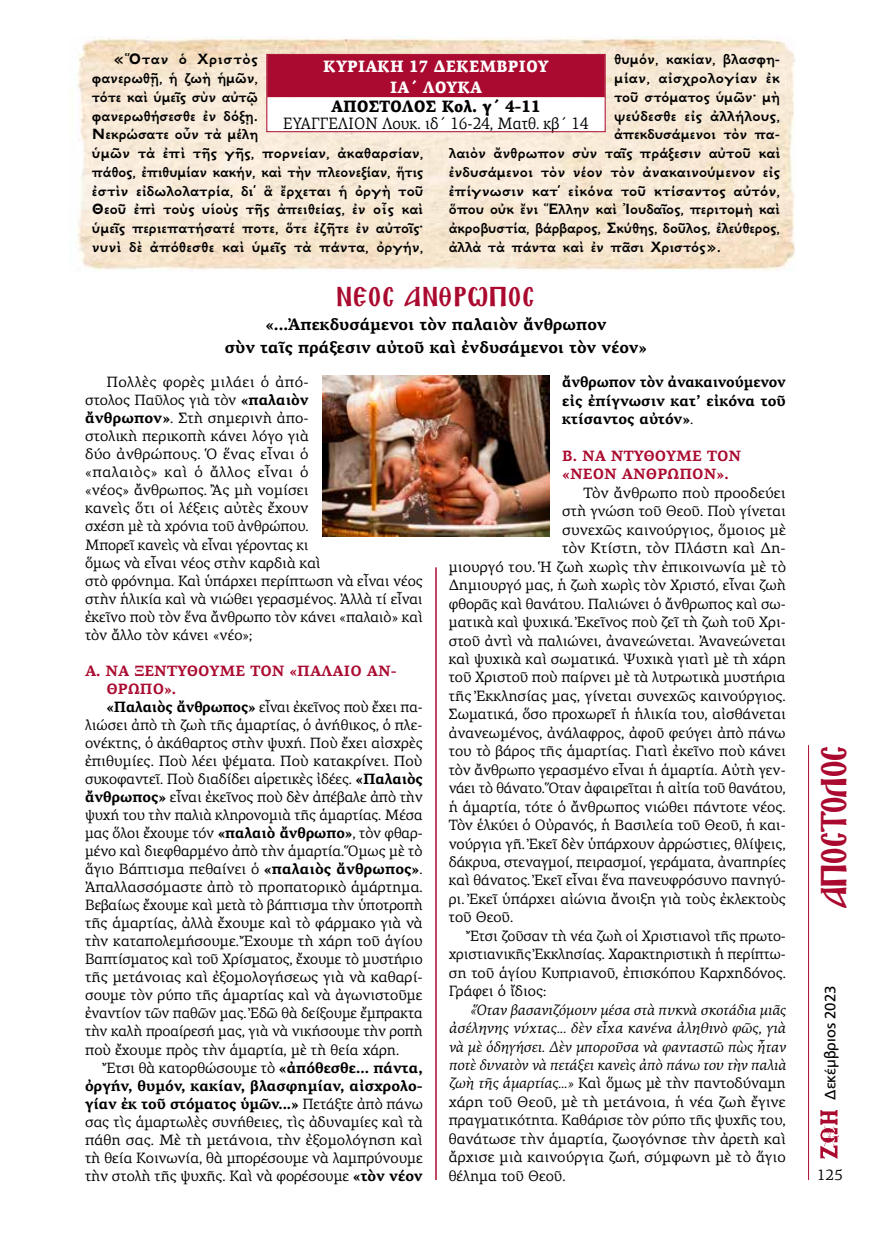
<style>
.page{position:relative;width:872px;height:1234px;background:#fff}
.page>*{position:absolute;margin:0;border:0;box-sizing:border-box;transform-origin:0 0}
.t1{font:31.5px "Mg Agion Oros UC Normal";letter-spacing:.025em;color:#aa0a2f}
.t2{font:24px "Mg Agion Oros UC Normal";letter-spacing:.09em;color:#aa0a2f}
.t3{font:700 16.5px/18.8px "GFS Neohellenic";letter-spacing:.005em;color:#000}
.t4{font:700 16.5px/23.5px "PF Agora Serif Pro";color:#000;text-align:center}
.t5{font:16.5px "PF Agora Serif Pro";color:#000;scale:.93 1}
.t6{font:900 16.5px/21.3px "PF Agora Serif Pro";color:#fff;text-align:center;scale:.93 1}
.t7{font:900 16.5px "PF Agora Serif Pro";color:#000;scale:.93 1}
.t8{font:15px/18px "PF Agora Serif Pro";color:#000}
.t9{font:700 15px/18.5px "PF Agora Serif Pro";color:#000;text-align:justify}
.t10{font:700 15px/18.5px "PF Agora Serif Pro";color:#aa0a2f}
.t11{font:15px "PF Catalog Poly";color:#000}
.s1{font-weight:700}
.s2{font-weight:400}
.s3{font-style:italic}
</style>
<div class="page">
<img style="left:820px;top:1110px;width:19px;height:48px">
<hr style="left:808px;top:745px;width:1px;height:434px;background:#aa0a2f">
<hr style="left:435px;top:567px;width:2px;height:612px;background:#aa0a2f">
<img style="left:76px;top:37px;width:719px;height:234px">
<svg style="left:268px;top:56px;width:335px;height:74px"></svg>
<div style="left:266px;top:54px;width:339px;height:78px;border:1px solid #aa0a2f"></div>
<img style="left:322px;top:376px;width:227px;height:160px">
<p class="t3" style="left:92px;top:49px;width:333px;text-indent:21px">«Ὅταν ὁ Χριστὸς<br>φανερωθῇ, ἡ ζωὴ ἡμῶν,<br>τότε καὶ ὑμεῖς σὺν αὐτῷ<br>φανερωθήσεσθε ἐν δόξῃ.<br>Νεκρώσατε οὖν τὰ μέλη<br>ὑμῶν τὰ ἐπὶ τῆς γῆς, πορνείαν, ἀκαθαρσίαν, πάθος, ἐπιθυμίαν κακήν, καὶ τὴν πλεονεξίαν, ἥτις ἐστὶν εἰδωλολατρία, δι’ ἃ ἔρχεται ἡ ὀργὴ τοῦ Θεοῦ ἐπὶ τοὺς υἱοὺς τῆς ἀπειθείας, ἐν οἷς καὶ ὑμεῖς περιεπατήσατέ ποτε, ὅτε ἐζῆτε ἐν αὐτοῖς· νυνὶ δὲ ἀπόθεσθε καὶ ὑμεῖς τὰ πάντα, ὀργήν,</p>
<p class="t3" style="left:614px;top:49px;width:167px">θυμόν, κακίαν, βλασφη-</p>
<p class="t6" style="left:323px;top:56px;width:244px">ΚΥΡΙΑΚΗ 17 ΔΕΚΕΜΒΡΙΟΥ<br>ΙΑ΄ ΛΟΥΚΑ</p>
<p class="t7" style="left:331px;top:95px;width:227px">ΑΠΟΣΤΟΛΟΣ Κολ. γ΄ 4-11</p>
<p class="t5" style="left:283px;top:113px;width:330px">ΕΥΑΓΓΕΛΙΟΝ Λουκ. ιδ΄ 16-24, Ματθ. κβ΄ 14</p>
<p class="t3" style="left:614px;top:67px;width:167px">μίαν, αἰσχρολογίαν ἐκ</p>
<p class="t3" style="left:614px;top:86px;width:167px">τοῦ στόματος ὑμῶν· μὴ</p>
<p class="t3" style="left:614px;top:105px;width:167px">ψεύδεσθε εἰς ἀλλήλους,</p>
<p class="t3" style="left:614px;top:124px;width:167px">ἀπεκδυσάμενοι τὸν πα-</p>
<p class="t3" style="left:449px;top:142px;width:333px">λαιὸν ἄνθρωπον σὺν ταῖς πράξεσιν αὐτοῦ καὶ</p>
<p class="t3" style="left:449px;top:161px;width:333px">ἐνδυσάμενοι τὸν νέον τὸν ἀνακαινούμενον εἰς</p>
<p class="t3" style="left:449px;top:180px;width:333px">ἐπίγνωσιν κατ’ εἰκόνα τοῦ κτίσαντος αὐτόν,</p>
<p class="t3" style="left:449px;top:199px;width:333px">ὅπου οὐκ ἔνι Ἕλλην καὶ Ἰουδαῖος, περιτομὴ καὶ</p>
<p class="t3" style="left:449px;top:217px;width:333px">ἀκροβυστία, βάρβαρος, Σκύθης, δοῦλος, ἐλεύθερος,</p>
<p class="t3" style="left:449px;top:236px;width:274px">ἀλλὰ τὰ πάντα καὶ ἐν πᾶσι Χριστός».</p>
<h2 class="t2" style="left:337px;top:287px;width:199px">ΝΕΟΣ ΑΝΘΡΩΠΟΣ</h2>
<p class="t4" style="left:225px;top:313px;width:423px">«...Ἀπεκδυσάμενοι τὸν παλαιὸν ἄνθρωπον<br>σὺν ταῖς πράξεσιν αὐτοῦ καὶ ἐνδυσάμενοι τὸν νέον»</p>
<p class="t8" style="left:85px;top:373px;width:339px;text-indent:21px">Πολλὲς φορὲς μιλάει ὁ ἀπό-<br>στολος Παῦλος γιὰ τὸν <span class="s1">«παλαιὸν<br>ἄνθρωπον»</span>. Στὴ σημερινὴ ἀπο-<br>στολικὴ περικοπὴ κάνει λόγο γιὰ<br>δύο ἀνθρώπους. Ὁ ἕνας εἶναι ὁ<br>«παλαιὸς» καὶ ὁ ἄλλος εἶναι ὁ<br>«νέος» ἄνθρωπος. Ἂς μὴ νομίσει<br>κανεὶς ὅτι οἱ λέξεις αὐτὲς ἔχουν<br>σχέση μὲ τὰ χρόνια τοῦ ἀνθρώπου.<br>Μπορεῖ κανεὶς νὰ εἶναι γέροντας κι<br>ὅμως νὰ εἶναι νέος στὴν καρδιὰ καὶ<br>στὸ φρόνημα. Καὶ ὑπάρχει περίπτωση νὰ εἶναι νέος στὴν ἡλικία καὶ νὰ νιώθει γερασμένος. Ἀλλὰ τί εἶναι ἐκεῖνο ποὺ τὸν ἕνα ἄνθρωπο τὸν κάνει «παλαιὸ» καὶ τὸν ἄλλο τὸν κάνει «νέο»;</p>
<p class="t10" style="left:85px;top:661px;width:313px">Α. ΝΑ ΞΕΝΤΥΘΟΥΜΕ ΤΟΝ «ΠΑΛΑΙΟ ΑΝ-</p>
<p class="t10" style="left:106px;top:679px;width:71px">ΘΡΩΠΟ».</p>
<p class="t8" style="left:106px;top:697px;width:318px"><span class="s1">«Παλαιὸς ἄνθρωπος»</span> εἶναι ἐκεῖνος ποὺ ἔχει πα-</p>
<p class="t8" style="left:85px;top:715px;width:339px">λιώσει ἀπὸ τὴ ζωὴ τῆς ἁμαρτίας, ὁ ἀνήθικος, ὁ πλε-</p>
<p class="t8" style="left:85px;top:733px;width:339px">ονέκτης, ὁ ἀκάθαρτος στὴν ψυχή. Ποὺ ἔχει αἰσχρὲς</p>
<p class="t8" style="left:85px;top:751px;width:339px">ἐπιθυμίες. Ποὺ λέει ψέματα. Ποὺ κατακρίνει. Ποὺ</p>
<p class="t8" style="left:85px;top:769px;width:339px">συκοφαντεῖ. Ποὺ διαδίδει αἱρετικὲς ἰδέες. <span class="s1">«Παλαιὸς</span></p>
<p class="t8" style="left:85px;top:787px;width:339px"><span class="s1">ἄνθρωπος»</span> εἶναι ἐκεῖνος ποὺ δὲν ἀπέβαλε ἀπὸ τὴν</p>
<p class="t8" style="left:85px;top:805px;width:339px">ψυχή του τὴν παλιὰ κληρονομιὰ τῆς ἁμαρτίας. Μέσα</p>
<p class="t8" style="left:85px;top:823px;width:339px">μας ὅλοι ἔχουμε τόν <span class="s1">«παλαιὸ ἄνθρωπο»</span>, τὸν φθαρ-</p>
<p class="t8" style="left:85px;top:841px;width:339px">μένο καὶ διεφθαρμένο ἀπὸ τὴν ἁμαρτία. Ὅμως μὲ τὸ</p>
<p class="t8" style="left:85px;top:859px;width:339px">ἅγιο Βάπτισμα πεθαίνει ὁ <span class="s1">«παλαιὸς ἄνθρωπος»</span>.</p>
<p class="t8" style="left:85px;top:877px;width:339px">Ἀπαλλασσόμαστε ἀπὸ τὸ προπατορικὸ ἁμάρτημα.</p>
<p class="t8" style="left:85px;top:895px;width:339px">Βεβαίως ἔχουμε καὶ μετὰ τὸ βάπτισμα τὴν ὑποτροπὴ</p>
<p class="t8" style="left:85px;top:913px;width:339px">τῆς ἁμαρτίας, ἀλλὰ ἔχουμε καὶ τὸ φάρμακο γιὰ νὰ</p>
<p class="t8" style="left:85px;top:932px;width:339px">τὴν καταπολεμήσουμε. Ἔχουμε τὴ χάρη τοῦ ἁγίου</p>
<p class="t8" style="left:85px;top:950px;width:339px">Βαπτίσματος καὶ τοῦ Χρίσματος, ἔχουμε τὸ μυστήριο</p>
<p class="t8" style="left:85px;top:968px;width:339px">τῆς μετάνοιας καὶ ἐξομολογήσεως γιὰ νὰ καθαρί-</p>
<p class="t8" style="left:85px;top:986px;width:339px">σουμε τὸν ρύπο τῆς ἁμαρτίας καὶ νὰ ἀγωνιστοῦμε</p>
<p class="t8" style="left:85px;top:1004px;width:339px">ἐναντίον τῶν παθῶν μας. Ἐδῶ θὰ δείξουμε ἔμπρακτα</p>
<p class="t8" style="left:85px;top:1022px;width:339px">τὴν καλὴ προαίρεσή μας, γιὰ νὰ νικήσουμε τὴν ροπὴ</p>
<p class="t8" style="left:85px;top:1040px;width:316px">ποὺ ἔχουμε πρὸς τὴν ἁμαρτία, μὲ τὴ θεία χάρη.</p>
<p class="t8" style="left:106px;top:1058px;width:318px">Ἔτσι θὰ κατορθώσουμε τὸ <span class="s1">«ἀπόθεσθε... πάντα,</span></p>
<p class="t9" style="left:85px;top:1076px;width:339px">ὀργήν, θυμόν, κακίαν, βλασφημίαν, αἰσχρολο-</p>
<p class="t9" style="left:85px;top:1094px;width:339px">γίαν ἐκ τοῦ στόματος ὑμῶν...» <span class="s2">Πετάξτε ἀπὸ πάνω</span></p>
<p class="t8" style="left:85px;top:1112px;width:339px">σας τὶς ἁμαρτωλὲς συνήθειες, τὶς ἀδυναμίες καὶ τὰ</p>
<p class="t8" style="left:85px;top:1130px;width:339px">πάθη σας. Μὲ τὴ μετάνοια, τὴν ἐξομολόγηση καὶ</p>
<p class="t8" style="left:85px;top:1148px;width:339px">τὴ θεία Κοινωνία, θὰ μπορέσουμε νὰ λαμπρύνουμε</p>
<p class="t8" style="left:85px;top:1166px;width:339px">τὴν στολὴ τῆς ψυχῆς. Καὶ νὰ φορέσουμε <span class="s1">«τὸν νέον</span></p>
<p class="t9" style="left:562px;top:373px;width:225px">ἄνθρωπον τὸν ἀνακαινούμενον εἰς ἐπίγνωσιν κατ’ εἰκόνα τοῦ κτίσαντος αὐτόν»<span class="s2">.</span></p>
<p class="t10" style="left:562px;top:447px;width:180px">Β. ΝΑ ΝΤΥΘΟΥΜΕ ΤΟΝ «ΝΕΟΝ ΑΝΘΡΩΠΟΝ».</p>
<p class="t8" style="left:583px;top:483px;width:204px">Τὸν ἄνθρωπο ποὺ προοδεύει</p>
<p class="t8" style="left:562px;top:502px;width:225px">στὴ γνώση τοῦ Θεοῦ. Ποὺ γίνεται</p>
<p class="t8" style="left:562px;top:520px;width:225px">συνεχῶς καινούργιος, ὅμοιος μὲ</p>
<p class="t8" style="left:562px;top:539px;width:225px">τὸν Κτίστη, τὸν Πλάστη καὶ Δη-</p>
<p class="t8" style="left:449px;top:557px;width:339px">μιουργό του. Ἡ ζωὴ χωρὶς τὴν ἐπικοινωνία μὲ τὸ</p>
<p class="t8" style="left:449px;top:576px;width:338px">Δημιουργό μας, ἡ ζωὴ χωρὶς τὸν Χριστό, εἶναι ζωὴ</p>
<p class="t8" style="left:449px;top:594px;width:338px">φθορᾶς καὶ θανάτου. Παλιώνει ὁ ἄνθρωπος καὶ σω-</p>
<p class="t8" style="left:449px;top:613px;width:338px">ματικὰ καὶ ψυχικά. Ἐκεῖνος ποὺ ζεῖ τὴ ζωὴ τοῦ Χρι-</p>
<p class="t8" style="left:449px;top:631px;width:338px">στοῦ ἀντὶ νὰ παλιώνει, ἀνανεώνεται. Ἀνανεώνεται</p>
<p class="t8" style="left:449px;top:649px;width:338px">καὶ ψυχικὰ καὶ σωματικά. Ψυχικὰ γιατὶ μὲ τὴ χάρη</p>
<p class="t8" style="left:449px;top:668px;width:338px">τοῦ Χριστοῦ ποὺ παίρνει μὲ τὰ λυτρωτικὰ μυστήρια</p>
<p class="t8" style="left:449px;top:686px;width:338px">τῆς Ἐκκλησίας μας, γίνεται συνεχῶς καινούργιος.</p>
<p class="t8" style="left:449px;top:705px;width:339px">Σωματικά, ὅσο προχωρεῖ ἡ ἡλικία του, αἰσθάνεται</p>
<p class="t8" style="left:449px;top:723px;width:338px">ἀνανεωμένος, ἀνάλαφρος, ἀφοῦ φεύγει ἀπὸ πάνω</p>
<p class="t8" style="left:449px;top:742px;width:339px">του τὸ βάρος τῆς ἁμαρτίας. Γιατὶ ἐκεῖνο ποὺ κάνει</p>
<p class="t8" style="left:449px;top:760px;width:338px">τὸν ἄνθρωπο γερασμένο εἶναι ἡ ἁμαρτία. Αὐτὴ γεν-</p>
<p class="t8" style="left:449px;top:779px;width:338px">νάει τὸ θάνατο. Ὅταν ἀφαιρεῖται ἡ αἰτία τοῦ θανάτου,</p>
<p class="t8" style="left:449px;top:797px;width:338px">ἡ ἁμαρτία, τότε ὁ ἄνθρωπος νιώθει πάντοτε νέος.</p>
<p class="t8" style="left:449px;top:815px;width:338px">Τὸν ἑλκύει ὁ Οὐρανός, ἡ Βασιλεία τοῦ Θεοῦ, ἡ και-</p>
<p class="t8" style="left:449px;top:834px;width:338px">νούργια γῆ. Ἐκεῖ δὲν ὑπάρχουν ἀρρώστιες, θλίψεις,</p>
<p class="t8" style="left:449px;top:852px;width:339px">δάκρυα, στεναγμοί, πειρασμοί, γεράματα, ἀναπηρίες</p>
<p class="t8" style="left:449px;top:871px;width:338px">καὶ θάνατος. Ἐκεῖ εἶναι ἕνα πανευφρόσυνο πανηγύ-</p>
<p class="t8" style="left:449px;top:889px;width:338px">ρι. Ἐκεῖ ὑπάρχει αἰώνια ἄνοιξη γιὰ τοὺς ἐκλεκτοὺς</p>
<p class="t8" style="left:449px;top:908px;width:66px">τοῦ Θεοῦ.</p>
<p class="t8" style="left:470px;top:926px;width:317px">Ἔτσι ζοῦσαν τὴ νέα ζωὴ οἱ Χριστιανοὶ τῆς πρωτο-</p>
<p class="t8" style="left:449px;top:945px;width:338px">χριστιανικῆς Ἐκκλησίας. Χαρακτηριστικὴ ἡ περίπτω-</p>
<p class="t8" style="left:449px;top:963px;width:339px">ση τοῦ ἁγίου Κυπριανοῦ, ἐπισκόπου Καρχηδόνος.</p>
<p class="t8" style="left:449px;top:981px;width:99px">Γράφει ὁ ἴδιος:</p>
<p class="t8" style="left:449px;top:1000px;width:339px;line-height:18.5px;text-align:justify;text-indent:21px"><span class="s3">«Ὅταν βασανιζόμουν μέσα στὰ πυκνὰ σκοτάδια μιᾶς ἀσέληνης νύχτας... δὲν εἶχα κανένα ἀληθινὸ φῶς, γιὰ νὰ μὲ ὁδηγήσει. Δὲν μποροῦσα νὰ φανταστῶ πὼς ἦταν ποτὲ δυνατὸν νὰ πετάξει κανεὶς ἀπὸ πάνω του τὴν παλιὰ ζωὴ τῆς ἁμαρτίας...»</span> Καὶ ὅμως μὲ τὴν παντοδύναμη χάρη τοῦ Θεοῦ, μὲ τὴ μετάνοια, ἡ νέα ζωὴ ἔγινε πραγματικότητα. Καθάρισε τὸν ρύπο τῆς ψυχῆς του, θανάτωσε τὴν ἁμαρτία, ζωογόνησε τὴν ἀρετὴ καὶ ἄρχισε μιὰ καινούργια ζωή, σύμφωνη μὲ τὸ ἅγιο θέλημα τοῦ Θεοῦ.</p>
<h1 class="t1" style="left:820px;top:908px;width:165px;rotate:-90deg">ΑΠΟΣΤΟΛΟΣ</h1>
<p class="t11" style="left:821px;top:1099px;width:116px;rotate:-90deg">Δεκέμβριος 2023</p>
<p class="t8" style="left:817px;top:1165px;width:27px">125</p>
</div>
